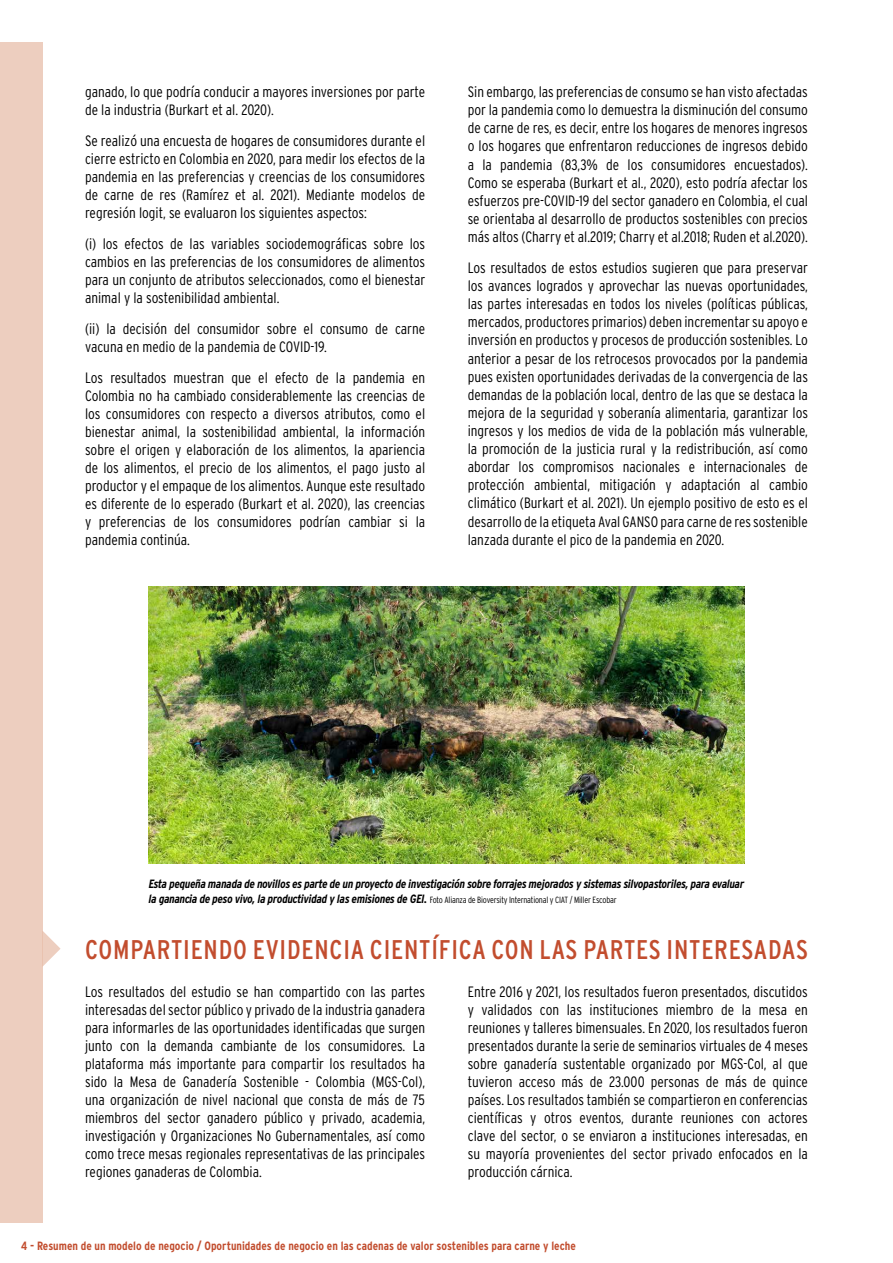
<style>
.page{position:relative;width:893px;height:1263px;background:#fff}
.page>*{position:absolute;margin:0;border:0;box-sizing:border-box;transform-origin:0 0}
.t1{font:condensed 27px "Interstate";letter-spacing:.03em;color:#c24d2e}
.t2{font:300 condensed 15px/18px "Interstate";color:#000;text-align:justify}
.t3{font:italic 700 condensed 12px/14.4px "Interstate";letter-spacing:-.02em;color:#000}
.t4{font:700 condensed 12px "Interstate";color:#c24d2e}
.s1{font-weight:300;font-style:normal;font-size:9px}
</style>
<div class="page">
<div style="left:0;top:43px;width:43px;height:1179px;background:#edcebf"></div>
<svg style="left:43px;top:931px;width:18px;height:35px"></svg>
<img style="left:149px;top:587px;width:595px;height:276px">
<p class="t2" style="left:85px;top:83px;width:342px">ganado, lo que podría conducir a mayores inversiones por parte de la industria (Burkart et al. 2020).</p>
<p class="t2" style="left:85px;top:131px;width:342px">Se realizó una encuesta de hogares de consumidores durante el cierre estricto en Colombia en 2020, para medir los efectos de la pandemia en las preferencias y creencias de los consumidores de carne de res (Ramírez et al. 2021). Mediante modelos de regresión logit, se evaluaron los siguientes aspectos:</p>
<p class="t2" style="left:85px;top:234px;width:342px">(i) los efectos de las variables sociodemográficas sobre los cambios en las preferencias de los consumidores de alimentos para un conjunto de atributos seleccionados, como el bienestar animal y la sostenibilidad ambiental.</p>
<p class="t2" style="left:85px;top:319px;width:342px">(ii) la decisión del consumidor sobre el consumo de carne vacuna en medio de la pandemia de COVID-19.</p>
<p class="t2" style="left:85px;top:368px;width:342px">Los resultados muestran que el efecto de la pandemia en Colombia no ha cambiado considerablemente las creencias de los consumidores con respecto a diversos atributos, como el bienestar animal, la sostenibilidad ambiental, la información sobre el origen y elaboración de los alimentos, la apariencia de los alimentos, el precio de los alimentos, el pago justo al productor y el empaque de los alimentos. Aunque este resultado es diferente de lo esperado (Burkart et al. 2020), las creencias y preferencias de los consumidores podrían cambiar si la pandemia continúa.</p>
<p class="t2" style="left:468px;top:83px;width:342px">Sin embargo, las preferencias de consumo se han visto afectadas por la pandemia como lo demuestra la disminución del consumo de carne de res, es decir, entre los hogares de menores ingresos o los hogares que enfrentaron reducciones de ingresos debido a la pandemia (83,3% de los consumidores encuestados).<br>Como se esperaba (Burkart et al., 2020), esto podría afectar los esfuerzos pre-COVID-19 del sector ganadero en Colombia, el cual se orientaba al desarrollo de productos sostenibles con precios más altos (Charry et al.2019; Charry et al.2018; Ruden et al.2020).</p>
<p class="t2" style="left:468px;top:258px;width:342px">Los resultados de estos estudios sugieren que para preservar los avances logrados y aprovechar las nuevas oportunidades, las partes interesadas en todos los niveles (políticas públicas, mercados, productores primarios) deben incrementar su apoyo e inversión en productos y procesos de producción sostenibles. Lo anterior a pesar de los retrocesos provocados por la pandemia pues existen oportunidades derivadas de la convergencia de las demandas de la población local, dentro de las que se destaca la mejora de la seguridad y soberanía alimentaria, garantizar los ingresos y los medios de vida de la población más vulnerable, la promoción de la justicia rural y la redistribución, así como abordar los compromisos nacionales e internacionales de protección ambiental, mitigación y adaptación al cambio climático (Burkart et al. 2021). Un ejemplo positivo de esto es el desarrollo de la etiqueta Aval GANSO para carne de res sostenible lanzada durante el pico de la pandemia en 2020.</p>
<p class="t3" style="left:149px;top:877px;width:597px">Esta pequeña manada de novillos es parte de un proyecto de investigación sobre forrajes mejorados y sistemas silvopastoriles, para evaluar la ganancia de peso vivo, la productividad y las emisiones de GEI. <span class="s1">Foto Alianza de Bioversity International y CIAT / Miller Escobar</span></p>
<h1 class="t1" style="left:85px;top:933px;width:724px">COMPARTIENDO EVIDENCIA CIENTÍFICA CON LAS PARTES INTERESADAS</h1>
<p class="t2" style="left:85px;top:982px;width:342px">Los resultados del estudio se han compartido con las partes interesadas del sector público y privado de la industria ganadera para informarles de las oportunidades identificadas que surgen junto con la demanda cambiante de los consumidores. La plataforma más importante para compartir los resultados ha sido la Mesa de Ganadería Sostenible - Colombia (MGS-Col), una organización de nivel nacional que consta de más de 75 miembros del sector ganadero público y privado, academia, investigación y Organizaciones No Gubernamentales, así como como trece mesas regionales representativas de las principales regiones ganaderas de Colombia.</p>
<p class="t2" style="left:468px;top:982px;width:342px">Entre 2016 y 2021, los resultados fueron presentados, discutidos y validados con las instituciones miembro de la mesa en reuniones y talleres bimensuales. En 2020, los resultados fueron presentados durante la serie de seminarios virtuales de 4 meses sobre ganadería sustentable organizado por MGS-Col, al que tuvieron acceso más de 23.000 personas de más de quince países. Los resultados también se compartieron en conferencias científicas y otros eventos, durante reuniones con actores clave del sector, o se enviaron a instituciones interesadas, en su mayoría provenientes del sector privado enfocados en la producción cárnica.</p>
<p class="t4" style="left:21px;top:1238px;width:556px">4 - Resumen de un modelo de negocio / Oportunidades de negocio en las cadenas de valor sostenibles para carne y leche</p>
</div>
